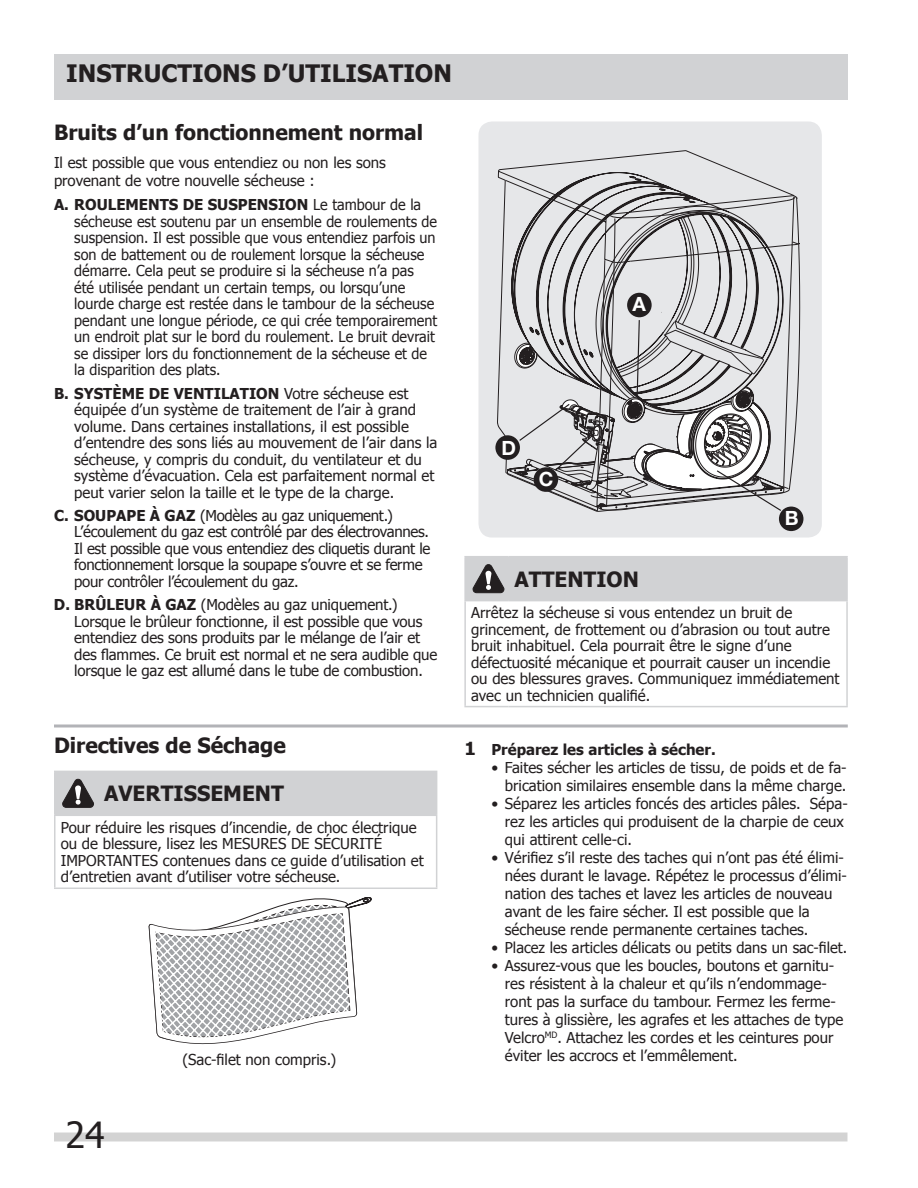
<style>
.page{position:relative;width:918px;height:1188px;background:#fff}
.page>*{position:absolute;margin:0;border:0;box-sizing:border-box;transform-origin:0 0}
.t1{font:36px "Tahoma";color:#231f20}
.t2{font:700 24px "Tahoma";color:#231f20}
.t3{font:700 21px "Tahoma";color:#231f20}
.t4{font:700 19.65px "Helvetica Neue";color:#fff}
.t5{font:15px/16.5px "Tahoma";color:#231f20}
.t6{font:15px/16.5px "Tahoma";color:#231f20;scale:.96 1}
.t7{font:15px/16.5px "Tahoma";letter-spacing:-.02em;color:#231f20}
.t8{font:700 15px "Tahoma";color:#231f20}
.s1{font-weight:700}
.s2{font-size:18px}
</style>
<div class="page">
<div style="left:54px;top:1132px;width:794px;height:10px;background:#d3d3d3"></div>
<div style="left:54px;top:54px;width:794px;height:46px;background:#d1d2d4"></div>
<svg style="left:149px;top:897px;width:223px;height:147px"></svg>
<hr style="left:54px;top:771px;width:44px;height:1px;background:#d1d2d4">
<hr style="left:54px;top:772px;width:2px;height:43px;background:#d1d2d4">
<hr style="left:54px;top:815px;width:44px;height:1px;background:#d1d2d4">
<hr style="left:54px;top:816px;width:2px;height:72px;background:#d1d2d4">
<hr style="left:98px;top:815px;width:339px;height:1px;background:#d1d2d4">
<hr style="left:436px;top:816px;width:1px;height:72px;background:#d1d2d4">
<hr style="left:54px;top:888px;width:44px;height:1px;background:#d1d2d4">
<hr style="left:98px;top:888px;width:339px;height:1px;background:#d1d2d4">
<div style="left:56px;top:771px;width:381px;height:44px;background:#d1d2d4"></div>
<hr style="left:464px;top:556px;width:44px;height:1px;background:#d1d2d4">
<hr style="left:464px;top:557px;width:2px;height:43px;background:#d1d2d4">
<hr style="left:508px;top:556px;width:340px;height:1px;background:#d1d2d4">
<hr style="left:846px;top:557px;width:2px;height:43px;background:#d1d2d4">
<hr style="left:464px;top:600px;width:44px;height:1px;background:#d1d2d4">
<hr style="left:464px;top:601px;width:2px;height:105px;background:#d1d2d4">
<hr style="left:508px;top:600px;width:340px;height:1px;background:#d1d2d4">
<hr style="left:846px;top:601px;width:2px;height:105px;background:#d1d2d4">
<hr style="left:464px;top:706px;width:44px;height:1px;background:#d1d2d4">
<hr style="left:508px;top:706px;width:340px;height:1px;background:#d1d2d4">
<div style="left:466px;top:557px;width:380px;height:43px;background:#d1d2d4"></div>
<div style="left:479px;top:122px;width:343px;height:416px;background:#e6e7e9;border-radius:14px"></div>
<div style="left:779px;top:507px;width:24px;height:24px;background:#231f20;border-radius:50%"></div>
<svg style="left:495px;top:435px;width:25px;height:25px"></svg>
<svg style="left:497px;top:150px;width:303px;height:361px"></svg>
<svg style="left:54px;top:724px;width:794px;height:4px;background:#c5c5c8"></svg>
<h2 class="t2" style="left:66px;top:56px;width:268px">Instructions d’utilis</h2>
<h2 class="t2" style="left:372px;top:56px;width:81px">ation</h2>
<h3 class="t3" style="left:54px;top:117px;width:371px">Bruits d’un fonctionnement normal</h3>
<p class="t5" style="left:54px;top:153px;width:333px;line-height:18px">Il est possible que vous entendiez ou non les sons provenant de votre nouvelle sécheuse :</p>
<p class="t8" style="left:54px;top:194px;width:26px">A. ROU</p>
<p class="t8" style="left:108px;top:194px;width:20px">LEMENT</p>
<p class="t8" style="left:169px;top:194px;width:80px">S DE SUSPEN</p>
<p class="t6" style="left:74px;top:196px;width:380px;text-indent:194px"><span class="s1">SION</span> Le tambour de la sécheuse est soutenu par un ensemble de roulements de suspension. Il est possible que vous entendiez parfois un son de battement ou de roulement lorsque la sécheuse démarre. Cela peut se produire si la sécheuse n’a pas été utilisée pendant un certain temps, ou lorsqu’une lourde charge est restée dans le tambour de la sécheuse pendant une longue période, ce qui crée temporairement un endroit plat sur le bord du roulement. Le bruit devrait se dissiper lors du fonctionnement de la sécheuse et de la disparition des plats.</p>
<p class="t8" style="left:54px;top:383px;width:141px">B. SYSTÈME DE VENT</p>
<p class="t5" style="left:74px;top:384px;width:365px;text-indent:140px"><span class="s1">ILATION</span> Votre sécheuse est équipée d’un système de traitement de l’air à grand volume. Dans certaines installations, il est possible d’entendre des sons liés au mouvement de l’air dans la sécheuse, y compris du conduit, du ventilateur et du système d’évacuation. Cela est parfaitement normal et peut varier selon la taille et le type de la charge.</p>
<p class="t8" style="left:54px;top:505px;width:41px">C. SOUPAPE</p>
<p class="t7" style="left:74px;top:506px;width:358px;text-indent:76px"><span class="s1">À GAZ</span> (Modèles au gaz uniquement.)<br>L’écoulement du gaz est contrôlé par des électrovannes.<br>Il est possible que vous entendiez des cliquetis durant le fonctionnement lorsque la soupape s’ouvre et se ferme pour contrôler l’écoulement du gaz.</p>
<p class="t8" style="left:54px;top:594px;width:73px">D. BRÛLEUR</p>
<p class="t5" style="left:74px;top:596px;width:365px;text-indent:76px"><span class="s1">À GAZ</span> (Modèles au gaz uniquement.)<br>Lorsque le brûleur fonctionne, il est possible que vous entendiez des sons produits par le mélange de l’air et des flammes. Ce bruit est normal et ne sera audible que lorsque le gaz est allumé dans le tube de combustion.</p>
<h3 class="t3" style="left:54px;top:730px;width:233px">Directives de Séchage</h3>
<h3 class="t3" style="left:104px;top:779px;width:43px">AVERT</h3>
<h3 class="t3" style="left:174px;top:779px;width:53px">ISSEMENT</h3>
<p class="t5" style="left:61px;top:818px;width:365px">Pour réduire les risques d’incendie, de choc électrique ou de blessure, lisez les MESURES DE SÉCURITÉ IMPORTANTES contenues dans ce guide d’utilisation et d’entretien avant d’utiliser votre sécheuse.</p>
<p class="t5" style="left:182px;top:1050px;width:155px">(Sac-filet non compris.)</p>
<h3 class="t4" style="left:501px;top:435px;width:16px">D</h3>
<h3 class="t4" style="left:539px;top:467px;width:16px">C</h3>
<h3 class="t4" style="left:633px;top:292px;width:15px">A</h3>
<h3 class="t4" style="left:785px;top:506px;width:15px">B</h3>
<h3 class="t3" style="left:514px;top:564px;width:15px">ATTENT</h3>
<h3 class="t3" style="left:597px;top:564px;width:27px">ION</h3>
<p class="t5" style="left:471px;top:604px;width:370px">Arrêtez la sécheuse si vous entendez un bruit de grincement, de frottement ou d’abrasion ou tout autre bruit inhabituel. Cela pourrait être le signe d’une défectuosité mécanique et pourrait causer un incendie ou des blessures graves. Communiquez immédiatement avec un technicien qualifié.</p>
<p class="t8" style="left:464px;top:739px;width:253px"><span class="s2">1</span> Préparez les articles à sécher.</p>
<p class="t5" style="left:491px;top:758px;width:357px;line-height:18px;text-align:right">• Faites sécher les articles de tissu, de poids et de fa&shy;brication similaires ensemble dans la même charge.</p>
<p class="t5" style="left:505px;top:794px;width:344px;line-height:18px;text-indent:-14px">• Séparez les articles foncés des articles pâles. Sépa&shy;rez les articles qui produisent de la charpie de ceux qui attirent celle-ci.</p>
<p class="t5" style="left:505px;top:848px;width:344px;line-height:18px;text-indent:-14px">• Vérifiez s’il reste des taches qui n’ont pas été élimi&shy;nées durant le lavage. Répétez le processus d’élimi&shy;nation des taches et lavez les articles de nouveau avant de les faire sécher. Il est possible que la sécheuse rende permanente certaines taches.</p>
<p class="t5" style="left:491px;top:938px;width:357px">• Placez les articles délicats ou petits dans un sac-filet.</p>
<p class="t5" style="left:505px;top:956px;width:340px;line-height:18px;text-indent:-13px">• Assurez-vous que les boucles, boutons et garnitu&shy;res résistent à la chaleur et qu’ils n’endommage&shy;ront pas la surface du tambour. Fermez les ferme&shy;tures à glissière, les agrafes et les attaches de type Velcro<sup>MD</sup>. Attachez les cordes et les ceintures pour éviter les accrocs et l’emmêlement.</p>
<h1 class="t1" style="left:66px;top:1111px;width:41px">24</h1>
</div>
